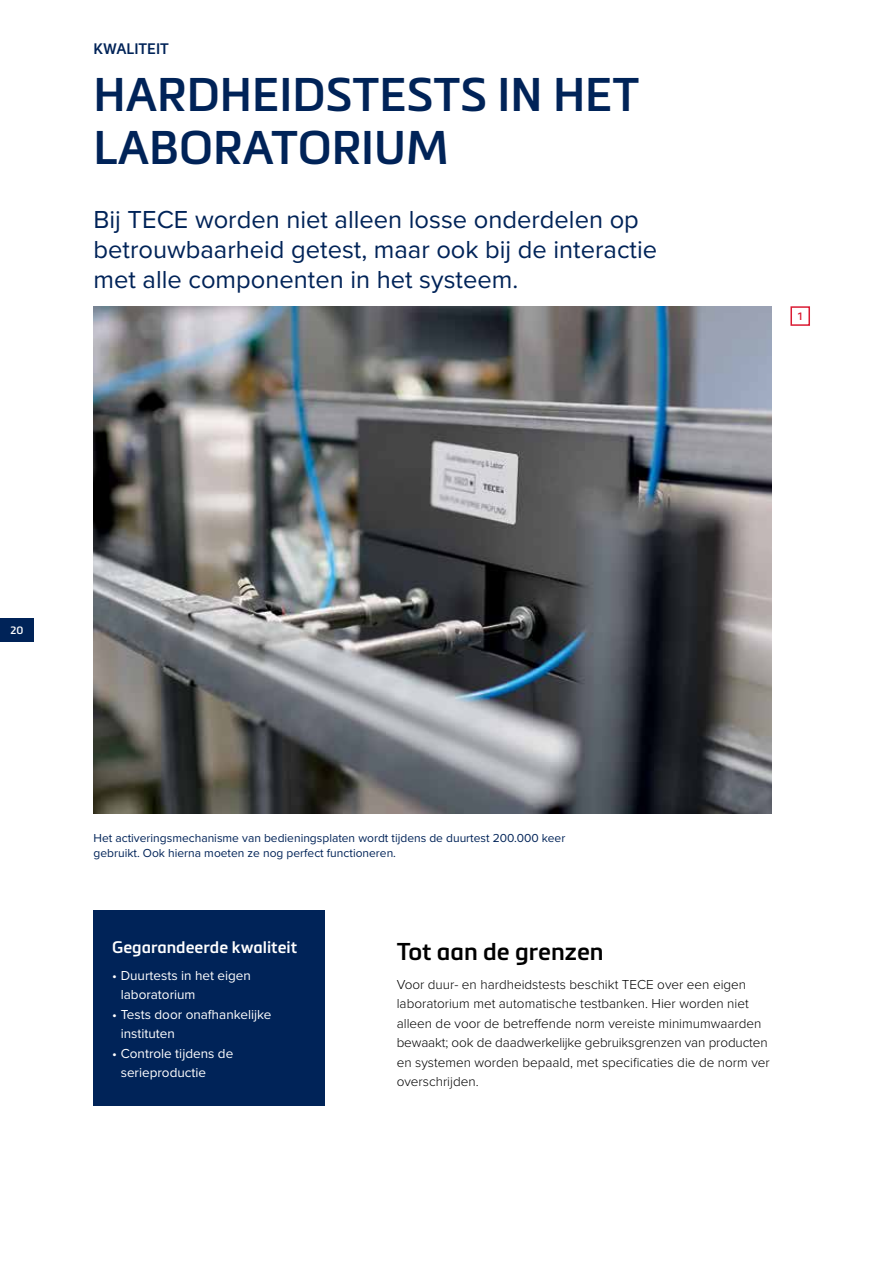
<style>
.page{position:relative;width:893px;height:1263px;background:#fff}
.page>*{position:absolute;margin:0;border:0;box-sizing:border-box;transform-origin:0 0}
.t1{font:600 46.5px/52.5px "Metronic Pro";color:#002358}
.t2{font:25.5px/30px "Proxima Nova";color:#002358}
.t3{font:600 24px "Metronic Pro";color:#000}
.t4{font:600 16.5px "Metronic Pro";color:#fff}
.t5{font:600 15px "Metronic Pro";color:#002358}
.t6{font:300 13.5px/19.5px "Proxima Nova";color:#000}
.t7{font:13.5px/19.5px "Proxima Nova";color:#fff}
.t8{font:12px/15px "Proxima Nova";color:#002358}
.t9{font:600 10.5px "Metronic Pro";color:#fff}
.t10{font:600 10.5px "Metronic Pro";color:#da1a32}
</style>
<div class="page">
<div style="left:790px;top:306px;width:20px;height:20px;border:2px solid #da1a32"></div>
<img style="left:94px;top:306px;width:678px;height:507px">
<div style="left:94px;top:911px;width:231px;height:195px;background:#002358"></div>
<div style="left:0;top:618px;width:34px;height:24px;background:#002358"></div>
<p class="t5" style="left:94px;top:39px;width:77px">KWALITEIT</p>
<h1 class="t1" style="left:94px;top:68px;width:547px">HARDHEIDSTESTS IN HET<br>LABORATORIUM</h1>
<h2 class="t2" style="left:94px;top:204px;width:565px">Bij TECE worden niet alleen losse onderdelen op betrouwbaarheid getest, maar ook bij de interactie met alle componenten in het systeem.</h2>
<p class="t10" style="left:797px;top:310px;width:8px">1</p>
<p class="t9" style="left:11px;top:624px;width:14px">20</p>
<p class="t8" style="left:94px;top:830px;width:473px">Het activeringsmechanisme van bedieningsplaten wordt tijdens de duurtest 200.000 keer gebruikt. Ook hierna moeten ze nog perfect functioneren.</p>
<p class="t4" style="left:112px;top:936px;width:186px">Gegarandeerde kwaliteit</p>
<p class="t7" style="left:121px;top:965px;width:132px;text-indent:-9px">• Duurtests in het eigen laboratorium</p>
<p class="t7" style="left:121px;top:1004px;width:152px;text-indent:-9px">• Tests door onafhankelijke instituten</p>
<p class="t7" style="left:121px;top:1043px;width:114px;text-indent:-9px">• Controle tijdens de serieproductie</p>
<h3 class="t3" style="left:397px;top:936px;width:208px">Tot aan de grenzen</h3>
<p class="t6" style="left:397px;top:974px;width:374px">Voor duur- en hardheidstests beschikt TECE over een eigen laboratorium met automatische testbanken. Hier worden niet alleen de voor de betreffende norm vereiste minimumwaarden bewaakt; ook de daadwerkelijke gebruiksgrenzen van producten en systemen worden bepaald, met specificaties die de norm ver overschrijden.</p>
</div>
